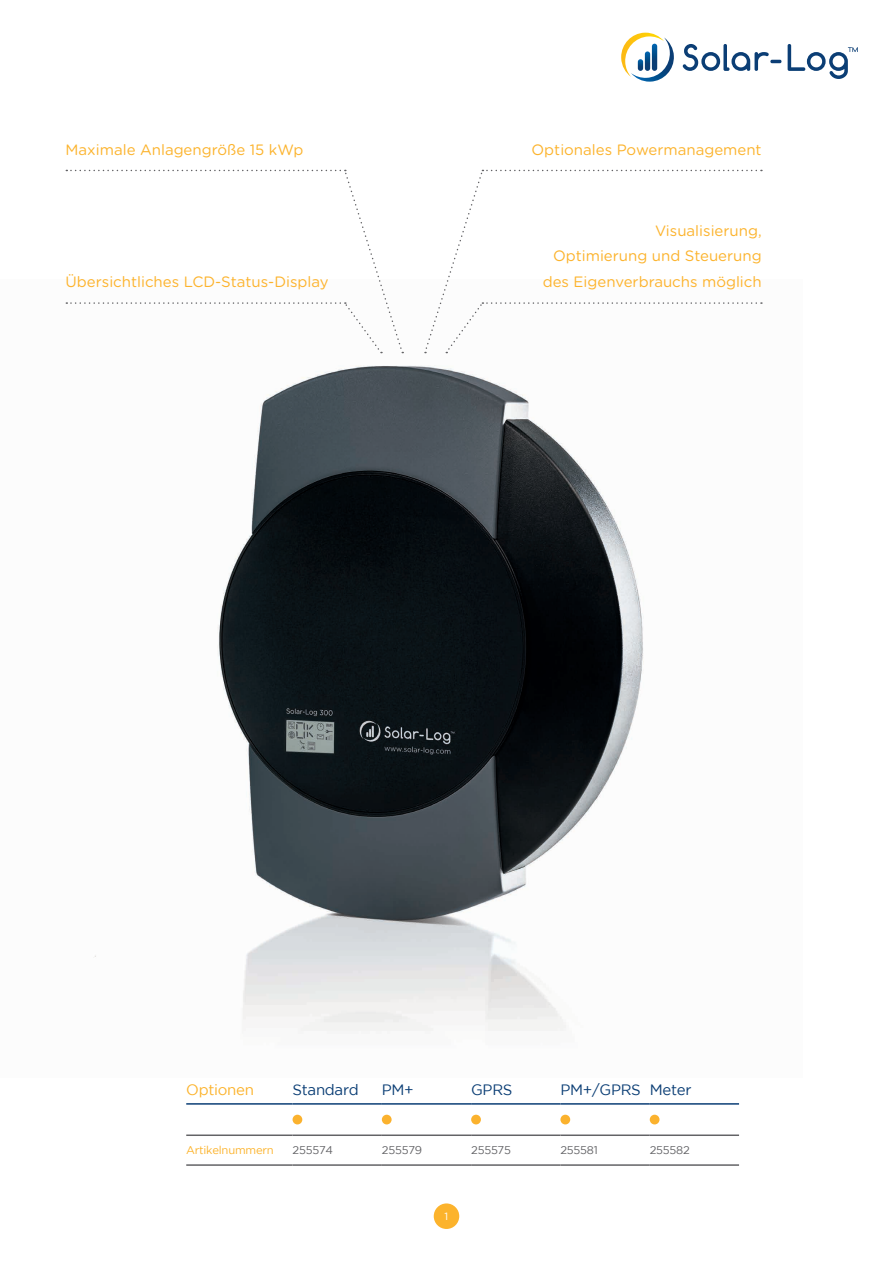
<style>
.page{position:relative;width:893px;height:1263px;background:#fff}
.page>*{position:absolute;margin:0;border:0;box-sizing:border-box;transform-origin:0 0}
.t1{font:15px/25.5px "Gotham Rounded";color:#fcb32c;text-align:right}
.t2{font:15px "Gotham";letter-spacing:-.02em;color:#0b3e75}
.t3{font:15px "Gotham";letter-spacing:-.02em;color:#fcb32c}
.t4{font:11.25px "Gotham";letter-spacing:-.02em;color:#636366}
.t5{font:11.25px "Gotham";letter-spacing:-.02em;color:#fcb32c}
.t6{font:10.5px "Gotham";color:#fff}
</style>
<div class="page">
<div style="left:434px;top:1203px;width:25px;height:26px;background:#fcb32c;border-radius:50%"></div>
<img style="left:65px;top:302px;width:698px;height:729px">
<svg style="left:66px;top:170px;width:337px;height:183px"></svg>
<svg style="left:424px;top:170px;width:338px;height:183px"></svg>
<svg style="left:683px;top:44px;width:98px;height:27px"></svg>
<svg style="left:788px;top:44px;width:70px;height:35px"></svg>
<svg style="left:621px;top:33px;width:53px;height:49px"></svg>
<hr style="left:186px;top:1103px;width:107px;height:2px;background:#0b3e75">
<hr style="left:186px;top:1134px;width:107px;height:2px;background:#636366">
<hr style="left:293px;top:1134px;width:89px;height:2px;background:#636366">
<hr style="left:382px;top:1134px;width:89px;height:2px;background:#636366">
<hr style="left:471px;top:1134px;width:89px;height:2px;background:#636366">
<hr style="left:560px;top:1134px;width:90px;height:2px;background:#636366">
<hr style="left:650px;top:1134px;width:89px;height:2px;background:#636366">
<hr style="left:186px;top:1164px;width:107px;height:2px;background:#636366">
<hr style="left:293px;top:1164px;width:89px;height:2px;background:#636366">
<hr style="left:382px;top:1164px;width:89px;height:2px;background:#636366">
<hr style="left:471px;top:1164px;width:89px;height:2px;background:#636366">
<hr style="left:560px;top:1164px;width:90px;height:2px;background:#636366">
<hr style="left:650px;top:1164px;width:89px;height:2px;background:#636366">
<hr style="left:293px;top:1103px;width:89px;height:2px;background:#0b3e75">
<hr style="left:382px;top:1103px;width:89px;height:2px;background:#0b3e75">
<hr style="left:471px;top:1103px;width:89px;height:2px;background:#0b3e75">
<hr style="left:560px;top:1103px;width:90px;height:2px;background:#0b3e75">
<hr style="left:650px;top:1103px;width:89px;height:2px;background:#0b3e75">
<div style="left:293px;top:1115px;width:9px;height:9px;background:#fbb22e;border-radius:50%"></div>
<div style="left:382px;top:1115px;width:10px;height:9px;background:#fbb22e;border-radius:50%"></div>
<div style="left:471px;top:1115px;width:10px;height:9px;background:#fbb22e;border-radius:50%"></div>
<div style="left:560px;top:1115px;width:10px;height:9px;background:#fbb22e;border-radius:50%"></div>
<div style="left:650px;top:1115px;width:9px;height:9px;background:#fbb22e;border-radius:50%"></div>
<p class="t1" style="left:66px;top:136px;width:239px">Maximale Anlagengröße 15 kWp</p>
<p class="t1" style="left:66px;top:268px;width:265px">Übersichtliches LCD-Status-Display</p>
<p class="t1" style="left:532px;top:136px;width:232px">Optionales Powermanagement</p>
<p class="t1" style="left:543px;top:217px;width:220px">Visualisierung,<br>Optimierung und Steuerung des Eigenverbrauchs möglich</p>
<p class="t3" style="left:186px;top:1081px;width:69px">Optionen</p>
<p class="t2" style="left:293px;top:1081px;width:68px">Standard</p>
<p class="t2" style="left:382px;top:1081px;width:34px">PM+</p>
<p class="t2" style="left:471px;top:1081px;width:43px">GPRS</p>
<p class="t2" style="left:560px;top:1081px;width:133px">PM+/GPRS Meter</p>
<p class="t5" style="left:186px;top:1144px;width:89px">Artikelnummern</p>
<p class="t4" style="left:293px;top:1144px;width:42px">255574</p>
<p class="t4" style="left:382px;top:1144px;width:42px">255579</p>
<p class="t4" style="left:471px;top:1144px;width:41px">255575</p>
<p class="t4" style="left:560px;top:1144px;width:39px">255581</p>
<p class="t4" style="left:650px;top:1144px;width:42px">255582</p>
<p class="t6" style="left:445px;top:1210px;width:5px">1</p>
</div>
